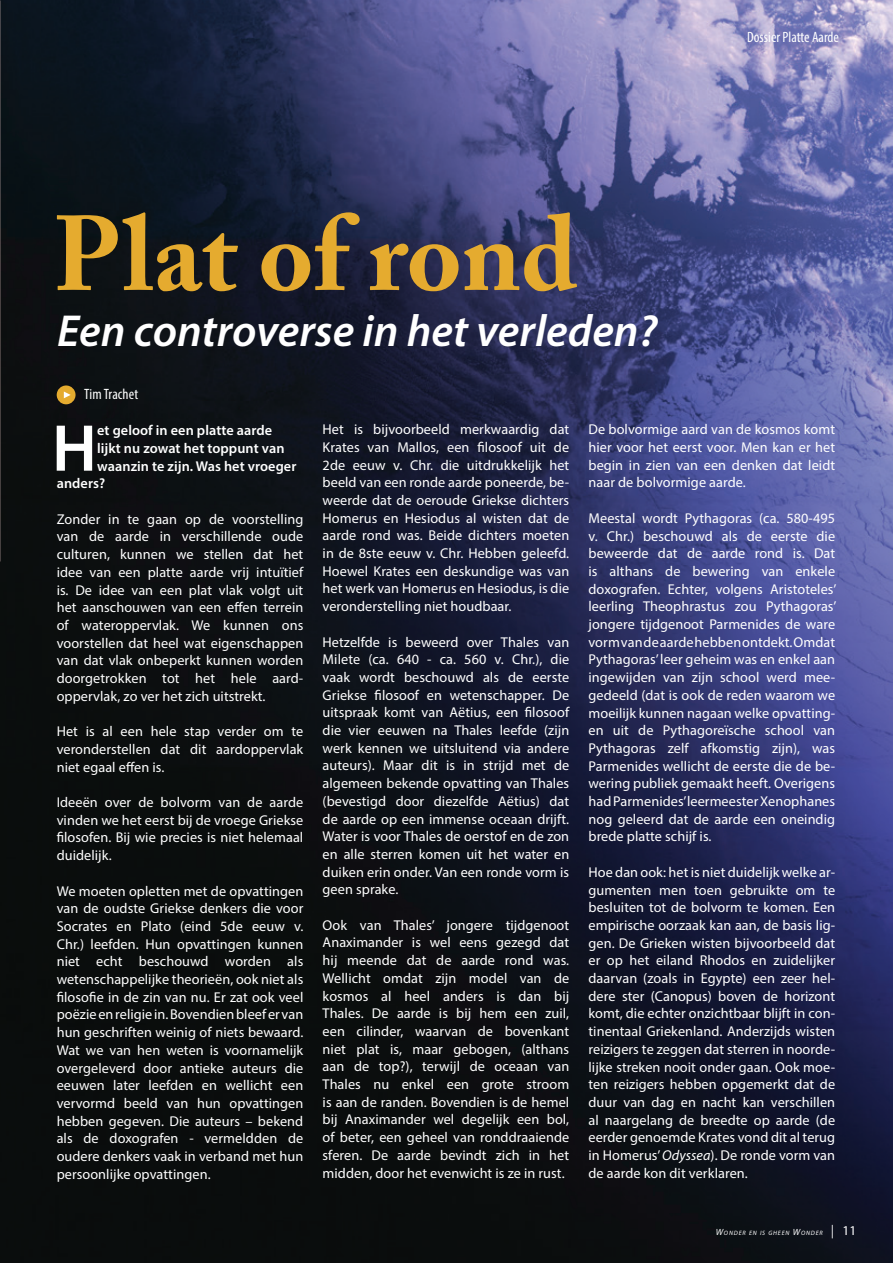
<style>
.page{position:relative;width:893px;height:1263px;background:#fff}
.page>*{position:absolute;margin:0;border:0;box-sizing:border-box;transform-origin:0 0}
.t1{font:700 105px "Adobe Caslon Pro";color:#e5ab2f}
.t2{font:600 66.75px "Myriad Pro";color:#fff}
.t3{font:italic 600 45px "Myriad Pro";color:#fff}
.t4{font:condensed 15px "Myriad Pro";color:#fff}
.t5{font:14.25px/17.7px "Myriad Pro";letter-spacing:.005em;color:#fff;text-align:justify}
.t6{font:600 14.25px "Myriad Pro";letter-spacing:.005em;color:#fff}
.t7{font:italic 6.3px "Myriad Pro";letter-spacing:.13em;color:#fff}
.s1{font-style:italic}
.s2{font-size:9px}
.s3{font-size:13.5px}
.s4{font-style:normal;font-size:13.5px}
</style>
<div class="page">
<img style="left:0;top:0;width:893px;height:1263px">
<img style="left:0;top:0;width:1px;height:561px">
<div style="left:57px;top:385px;width:19px;height:19px;background:#e5ab2f;border-radius:50%"></div>
<svg style="left:64px;top:391px;width:7px;height:7px"></svg>
<h1 class="t1" style="left:53px;top:192px;width:526px">Plat of rond</h1>
<h3 class="t3" style="left:57px;top:303px;width:602px">Een controverse in het verleden?</h3>
<p class="t4" style="left:84px;top:385px;width:56px">Tim Trachet</p>
<p class="t4" style="left:747px;top:28px;width:93px">Dossier Platte Aarde</p>
<h2 class="t2" style="left:52px;top:406px;width:37px">H</h2>
<p class="t6" style="left:97px;top:421px;width:177px">et geloof in een platte aarde</p>
<p class="t6" style="left:97px;top:439px;width:189px">lijkt nu zowat het toppunt van</p>
<p class="t6" style="left:97px;top:457px;width:201px">waanzin te zijn. Was het vroeger</p>
<p class="t6" style="left:57px;top:474px;width:50px">anders?</p>
<p class="t5" style="left:57px;top:510px;width:248px">Zonder in te gaan op de voorstelling van de aarde in verschillende oude culturen, kunnen we stellen dat het idee van een platte aarde vrij intuïtief is. De idee van een plat vlak volgt uit het aanschouwen van een effen terrein of wateroppervlak. We kunnen ons voorstellen dat heel wat eigenschappen van dat vlak onbeperkt kunnen worden doorgetrokken tot het hele aard&shy;oppervlak, zo ver het zich uitstrekt.</p>
<p class="t5" style="left:57px;top:722px;width:248px">Het is al een hele stap verder om te veronderstellen dat dit aardoppervlak niet egaal effen is.</p>
<p class="t5" style="left:57px;top:793px;width:248px">Ideeën over de bolvorm van de aarde vinden we het eerst bij de vroege Griekse filosofen. Bij wie precies is niet helemaal duidelijk.</p>
<p class="t5" style="left:57px;top:882px;width:248px">We moeten opletten met de opvattingen van de oudste Griekse denkers die voor Socrates en Plato (eind 5de eeuw v.<br>Chr.) leefden. Hun opvattingen kunnen niet echt beschouwd worden als wetenschappelijke theorieën, ook niet als filosofie in de zin van nu. Er zat ook veel poëzie en religie in. Bovendien bleef er van hun geschriften weinig of niets bewaard.<br>Wat we van hen weten is voornamelijk overgeleverd door antieke auteurs die eeuwen later leefden en wellicht een vervormd beeld van hun opvattingen hebben gegeven. Die auteurs – bekend als de doxografen - vermeldden de oudere denkers vaak in verband met hun persoonlijke opvattingen.</p>
<p class="t5" style="left:323px;top:420px;width:248px">Het is bijvoorbeeld merkwaardig dat Krates van Mallos, een filosoof uit de 2de eeuw v. Chr. die uitdrukkelijk het beeld van een ronde aarde poneerde, be&shy;weerde dat de oeroude Griekse dichters Homerus en Hesiodus al wisten dat de aarde rond was. Beide dichters moeten in de 8ste eeuw v. Chr. Hebben geleefd.<br>Hoewel Krates een deskundige was van het werk van Homerus en Hesiodus, is die veronderstelling niet houdbaar.</p>
<p class="t5" style="left:323px;top:633px;width:248px">Hetzelfde is beweerd over Thales van Milete (ca. 640 - ca. 560 v. Chr.), die vaak wordt beschouwd als de eerste Griekse filosoof en wetenschapper. De uitspraak komt van Aëtius, een filosoof die vier eeuwen na Thales leefde (zijn werk kennen we uitsluitend via andere auteurs). Maar dit is in strijd met de algemeen bekende opvatting van Thales (bevestigd door diezelfde Aëtius) dat de aarde op een immense oceaan drijft.<br>Water is voor Thales de oerstof en de zon en alle sterren komen uit het water en duiken erin onder. Van een ronde vorm is geen sprake.</p>
<p class="t5" style="left:323px;top:916px;width:248px">Ook van Thales’ jongere tijdgenoot Anaximander is wel eens gezegd dat hij meende dat de aarde rond was.<br>Wellicht omdat zijn model van de kosmos al heel anders is dan bij Thales. De aarde is bij hem een zuil, een cilinder, waarvan de bovenkant niet plat is, maar gebogen, (althans aan de top?), terwijl de oceaan van Thales nu enkel een grote stroom is aan de randen. Bovendien is de hemel bij Anaximander wel degelijk een bol, of beter, een geheel van ronddraaiende sferen. De aarde bevindt zich in het midden, door het evenwicht is ze in rust.</p>
<p class="t5" style="left:588px;top:420px;width:248px">De bolvormige aard van de kosmos komt hier voor het eerst voor. Men kan er het begin in zien van een denken dat leidt naar de bolvormige aarde.</p>
<p class="t5" style="left:588px;top:509px;width:249px">Meestal wordt Pythagoras (ca. 580-495 v. Chr.) beschouwd als de eerste die beweerde dat de aarde rond is. Dat is althans de bewering van enkele doxografen. Echter, volgens Aristoteles’ leerling Theophrastus zou Pythagoras’ jongere tijdgenoot Parmenides de ware vorm van de aarde hebben ontdekt. Omdat Pythagoras’ leer geheim was en enkel aan ingewijden van zijn school werd mee&shy;gedeeld (dat is ook de reden waarom we moeilijk kunnen nagaan welke opvatting&shy;en uit de Pythagoreïsche school van Pythagoras zelf afkomstig zijn), was Parmenides wellicht de eerste die de be&shy;wering publiek gemaakt heeft. Overigens had Parmenides’leermeester Xenophanes nog geleerd dat de aarde een oneindig brede platte schijf is.</p>
<p class="t5" style="left:588px;top:863px;width:248px">Hoe dan ook: het is niet duidelijk welke ar&shy;gumenten men toen gebruikte om te besluiten tot de bolvorm te komen. Een empirische oorzaak kan aan, de basis lig&shy;gen. De Grieken wisten bijvoorbeeld dat er op het eiland Rhodos en zuidelijker daarvan (zoals in Egypte) een zeer hel&shy;dere ster (Canopus) boven de horizont komt, die echter onzichtbaar blijft in con&shy;tinentaal Griekenland. Anderzijds wisten reizigers te zeggen dat sterren in noorde&shy;lijke streken nooit onder gaan. Ook moe&shy;ten reizigers hebben opgemerkt dat de duur van dag en nacht kan verschillen al naargelang de breedte op aarde (de eerder genoemde Krates vond dit al terug in Homerus’ <span class="s1">Odyssea</span>). De ronde vorm van de aarde kon dit verklaren.</p>
<p class="t7" style="left:716px;top:1229px;width:142px"><span class="s2">W</span>ONDER EN IS GHEEN <span class="s2">W</span>ONDER <span class="s3">|</span> <span class="s4">11</span></p>
</div>
